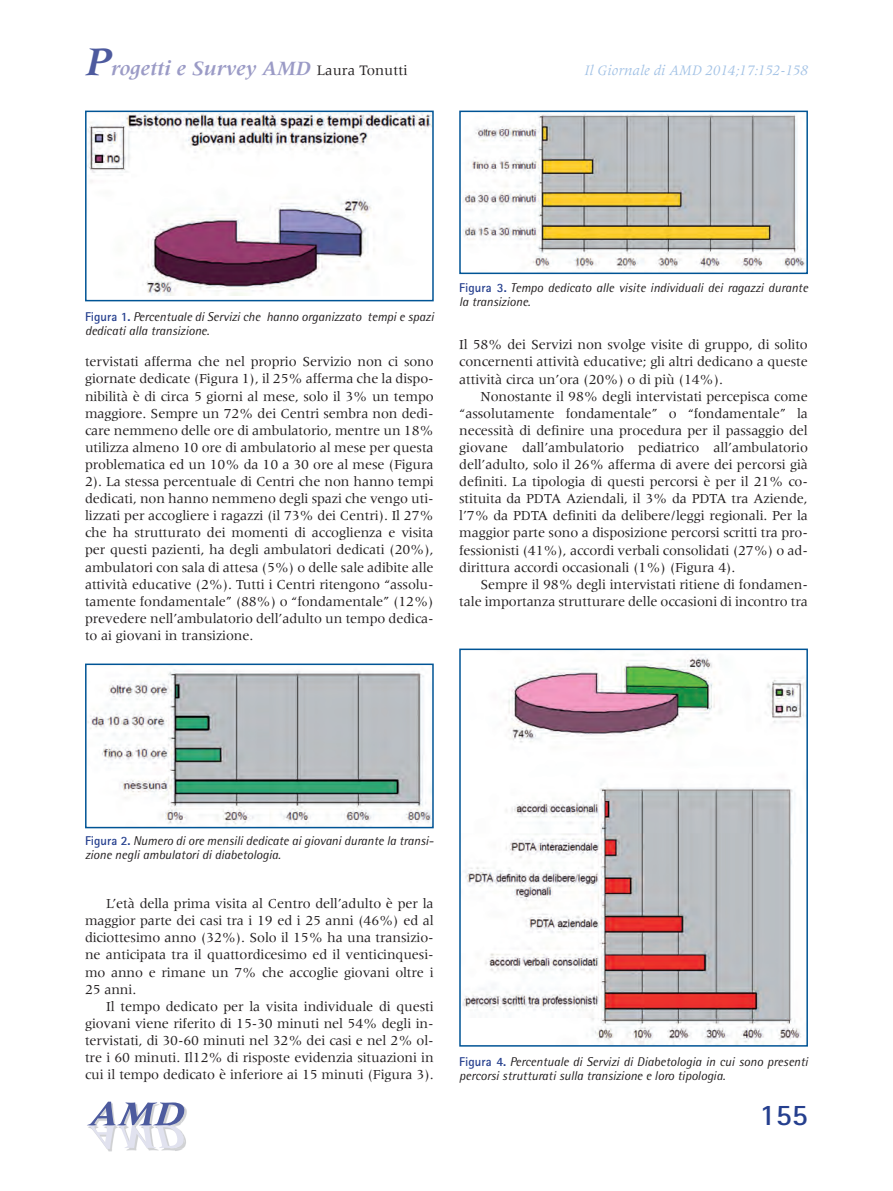
<style>
.page{position:relative;width:893px;height:1191px;background:#fff}
.page>*{position:absolute;margin:0;border:0;box-sizing:border-box;transform-origin:0 0}
.t1{font:700 30px "Rotis Sans Serif";color:#253f8e}
.t2{font:italic 700 21px "Meridien";color:#9b9bc6}
.t3{font:italic 15px "Meridien";color:#a1c1e5}
.t4{font:14.25px/17.1px "Meridien";letter-spacing:-.01em;color:#231f20;text-align:justify}
.t5{font:italic 12.75px/14.2px "Rotis Semi Sans";color:#231f20}
.s1{font-size:42px;color:#4d5a9e}
.s2{font-weight:400;font-style:normal;font-size:15px;color:#231f20}
.s3{font-family:"Rotis Sans Serif";font-weight:700;font-style:normal;color:#253f8e}
</style>
<div class="page">
<img style="left:175px;top:1148px;width:8px;height:3px">
<img style="left:106px;top:1148px;width:69px;height:3px">
<img style="left:87px;top:1101px;width:100px;height:45px">
<img style="left:87px;top:1125px;width:98px;height:23px">
<svg style="left:87px;top:1125px;width:84px;height:1px"></svg>
<img style="left:88px;top:114px;width:343px;height:182px">
<div style="left:85px;top:111px;width:349px;height:190px;border:2px solid #005495"></div>
<img style="left:88px;top:669px;width:343px;height:156px">
<div style="left:85px;top:663px;width:349px;height:165px;border:2px solid #005495"></div>
<img style="left:463px;top:114px;width:342px;height:155px">
<div style="left:459px;top:111px;width:349px;height:163px;border:2px solid #005495"></div>
<img style="left:462px;top:654px;width:342px;height:389px">
<div style="left:459px;top:648px;width:349px;height:398px;border:2px solid #005495"></div>
<h2 class="t2" style="left:85px;top:57px;width:324px"><span class="s1">P</span>rogetti e Survey AMD <span class="s2">Laura Tonutti</span></h2>
<p class="t3" style="left:585px;top:63px;width:225px">Il Giornale di AMD 2014;17:152-158</p>
<p class="t5" style="left:85px;top:309px;width:350px"><span class="s3">Figura 1.</span> Percentuale di Servizi che hanno organizzato tempi e spazi dedicati alla transizione.</p>
<p class="t4" style="left:85px;top:353px;width:350px">tervistati afferma che nel proprio Servizio non ci sono giornate dedicate (Figura 1), il 25% afferma che la dispo&shy;nibilità è di circa 5 giorni al mese, solo il 3% un tempo maggiore. Sempre un 72% dei Centri sembra non dedi&shy;care nemmeno delle ore di ambulatorio, mentre un 18% utilizza almeno 10 ore di ambulatorio al mese per questa problematica ed un 10% da 10 a 30 ore al mese (Figura 2). La stessa percentuale di Centri che non hanno tempi dedicati, non hanno nemmeno degli spazi che vengo uti&shy;lizzati per accogliere i ragazzi (il 73% dei Centri). Il 27% che ha strutturato dei momenti di accoglienza e visita per questi pazienti, ha degli ambulatori dedicati (20%), ambulatori con sala di attesa (5%) o delle sale adibite alle attività educative (2%). Tutti i Centri ritengono “assolu&shy;tamente fondamentale” (88%) o “fondamentale” (12%) prevedere nell’ambulatorio dell’adulto un tempo dedica&shy;to ai giovani in transizione.</p>
<p class="t5" style="left:459px;top:280px;width:350px"><span class="s3">Figura 3.</span> Tempo dedicato alle visite individuali dei ragazzi durante la transizione.</p>
<p class="t4" style="left:459px;top:336px;width:350px">Il 58% dei Servizi non svolge visite di gruppo, di solito concernenti attività educative; gli altri dedicano a queste attività circa un’ora (20%) o di più (14%).</p>
<p class="t4" style="left:459px;top:387px;width:350px;text-indent:21px">Nonostante il 98% degli intervistati percepisca come “assolutamente fondamentale” o “fondamentale” la necessità di definire una procedura per il passaggio del giovane dall’ambulatorio pediatrico all’ambulatorio dell’adulto, solo il 26% afferma di avere dei percorsi già definiti. La tipologia di questi percorsi è per il 21% co&shy;stituita da PDTA Aziendali, il 3% da PDTA tra Aziende, l’7% da PDTA definiti da delibere/leggi regionali. Per la maggior parte sono a disposizione percorsi scritti tra pro&shy;fessionisti (41%), accordi verbali consolidati (27%) o ad&shy;dirittura accordi occasionali (1%) (Figura 4).</p>
<p class="t4" style="left:459px;top:575px;width:350px;text-align:right">Sempre il 98% degli intervistati ritiene di fondamen&shy;tale importanza strutturare delle occasioni di incontro tra</p>
<p class="t5" style="left:85px;top:833px;width:350px"><span class="s3">Figura 2.</span> Numero di ore mensili dedicate ai giovani durante la transi&shy;zione negli ambulatori di diabetologia.</p>
<p class="t4" style="left:85px;top:895px;width:350px;text-indent:21px">L’età della prima visita al Centro dell’adulto è per la maggior parte dei casi tra i 19 ed i 25 anni (46%) ed al diciottesimo anno (32%). Solo il 15% ha una transizio&shy;ne anticipata tra il quattordicesimo ed il venticinquesi&shy;mo anno e rimane un 7% che accoglie giovani oltre i 25 anni.</p>
<p class="t4" style="left:85px;top:997px;width:350px;text-indent:21px">Il tempo dedicato per la visita individuale di questi giovani viene riferito di 15-30 minuti nel 54% degli in&shy;tervistati, di 30-60 minuti nel 32% dei casi e nel 2% ol&shy;tre i 60 minuti. Il12% di risposte evidenzia situazioni in cui il tempo dedicato è inferiore ai 15 minuti (Figura 3).</p>
<p class="t5" style="left:459px;top:1054px;width:350px"><span class="s3">Figura 4.</span> Percentuale di Servizi di Diabetologia in cui sono presenti percorsi strutturati sulla transizione e loro tipologia.</p>
<h1 class="t1" style="left:760px;top:1096px;width:50px">155</h1>
</div>
